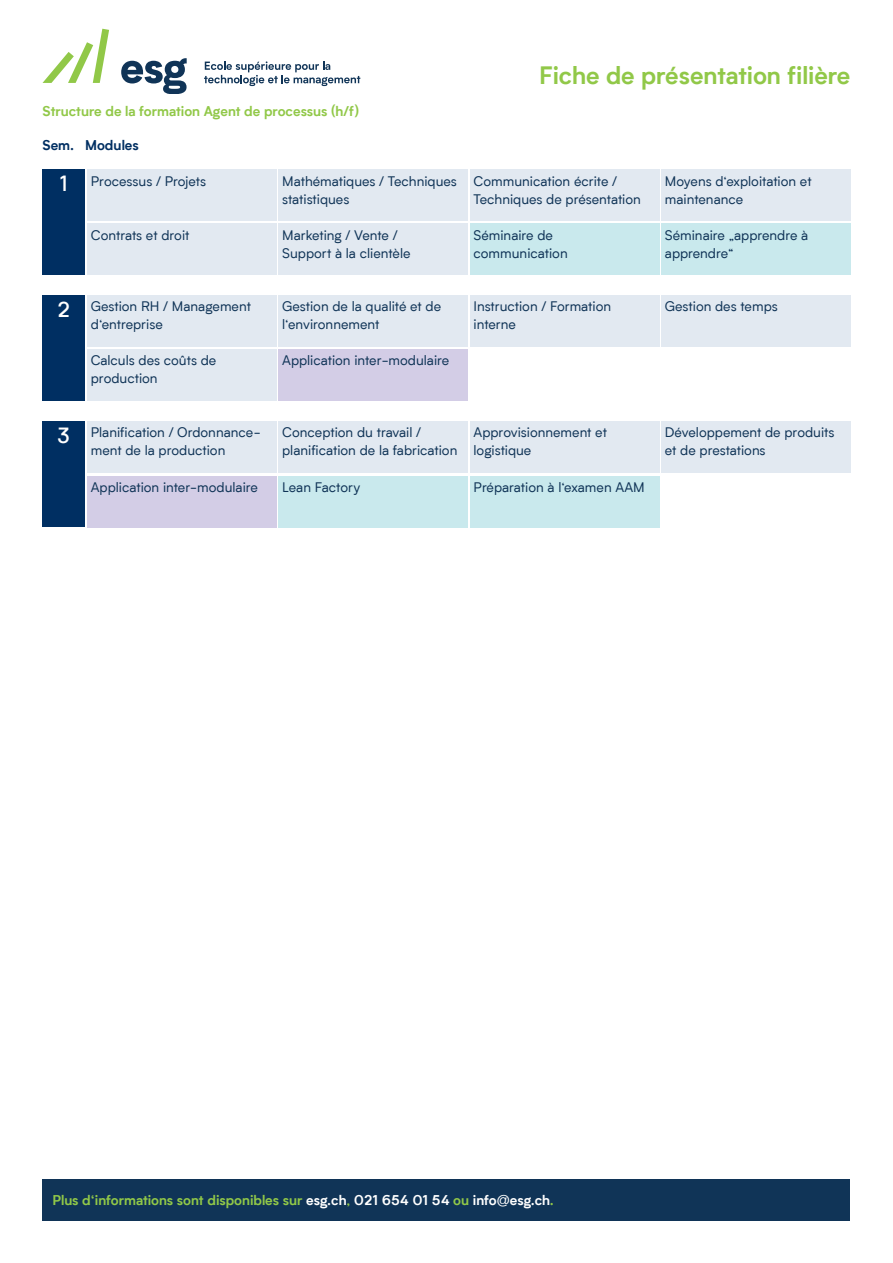
<style>
.page{position:relative;width:893px;height:1263px;background:#fff}
.page>*{position:absolute;margin:0;border:0;box-sizing:border-box;transform-origin:0 0}
.t1{font:700 24px "Biotif";color:#91c848}
.t2{font:500 21px "Biotif";color:#fff}
.t3{font:13.5px/18px "Biotif";color:#103457}
.t4{font:700 13.5px "Biotif";color:#91c848}
.t5{font:700 13.5px "Biotif";color:#002f62}
.s1{color:#fff}
</style>
<div class="page">
<svg style="left:204px;top:61px;width:156px;height:25px"></svg>
<svg style="left:43px;top:29px;width:66px;height:54px"></svg>
<svg style="left:121px;top:58px;width:66px;height:36px"></svg>
<div style="left:42px;top:1179px;width:808px;height:41px;background:#103457"></div>
<div style="left:87px;top:169px;width:189px;height:52px;background:#e2e9f1"></div>
<div style="left:279px;top:169px;width:189px;height:52px;background:#e2e9f1"></div>
<div style="left:470px;top:169px;width:189px;height:52px;background:#e2e9f1"></div>
<div style="left:661px;top:169px;width:189px;height:52px;background:#e2e9f1"></div>
<div style="left:87px;top:223px;width:189px;height:52px;background:#e2e9f1"></div>
<div style="left:43px;top:169px;width:42px;height:106px;background:#002f62"></div>
<div style="left:87px;top:295px;width:189px;height:52px;background:#e2e9f1"></div>
<div style="left:279px;top:295px;width:189px;height:52px;background:#e2e9f1"></div>
<div style="left:470px;top:295px;width:189px;height:52px;background:#e2e9f1"></div>
<div style="left:661px;top:295px;width:189px;height:52px;background:#e2e9f1"></div>
<div style="left:43px;top:295px;width:42px;height:106px;background:#002f62"></div>
<div style="left:87px;top:421px;width:189px;height:52px;background:#e2e9f1"></div>
<div style="left:279px;top:421px;width:189px;height:52px;background:#e2e9f1"></div>
<div style="left:470px;top:421px;width:189px;height:52px;background:#e2e9f1"></div>
<div style="left:661px;top:421px;width:189px;height:52px;background:#e2e9f1"></div>
<div style="left:43px;top:421px;width:42px;height:106px;background:#002f62"></div>
<div style="left:470px;top:223px;width:189px;height:52px;background:#c9e9ed"></div>
<div style="left:661px;top:223px;width:189px;height:52px;background:#c9e9ed"></div>
<div style="left:87px;top:349px;width:189px;height:52px;background:#e2e9f1"></div>
<div style="left:279px;top:349px;width:189px;height:52px;background:#d3cde6"></div>
<div style="left:87px;top:476px;width:189px;height:52px;background:#d3cde6"></div>
<div style="left:279px;top:476px;width:189px;height:52px;background:#c9e9ed"></div>
<div style="left:470px;top:476px;width:189px;height:52px;background:#c9e9ed"></div>
<div style="left:279px;top:223px;width:189px;height:52px;background:#e2e9f1"></div>
<p class="t4" style="left:43px;top:101px;width:318px">Structure de la formation Agent de processus (h/f)</p>
<p class="t5" style="left:43px;top:135px;width:98px">Sem. Modules</p>
<h1 class="t1" style="left:539px;top:57px;width:313px">Fiche de présentation filière</h1>
<h2 class="t2" style="left:60px;top:169px;width:10px">1</h2>
<p class="t3" style="left:91px;top:171px;width:117px">Processus / Projets</p>
<p class="t3" style="left:282px;top:171px;width:176px">Mathématiques / Techniques statistiques</p>
<p class="t3" style="left:474px;top:171px;width:169px">Communication écrite /<br>Techniques de présentation</p>
<p class="t3" style="left:665px;top:171px;width:148px">Moyens d‘exploitation et maintenance</p>
<p class="t3" style="left:91px;top:225px;width:100px">Contrats et droit</p>
<p class="t3" style="left:282px;top:225px;width:130px">Marketing / Vente /<br>Support à la clientèle</p>
<p class="t3" style="left:474px;top:225px;width:96px">Séminaire de communication</p>
<p class="t3" style="left:665px;top:225px;width:145px">Séminaire „apprendre à apprendre“</p>
<h2 class="t2" style="left:58px;top:294px;width:14px">2</h2>
<p class="t3" style="left:665px;top:297px;width:114px">Gestion des temps</p>
<p class="t3" style="left:91px;top:297px;width:162px">Gestion RH / Management d‘entreprise</p>
<p class="t3" style="left:282px;top:297px;width:161px">Gestion de la qualité et de l‘environnement</p>
<p class="t3" style="left:474px;top:297px;width:139px">Instruction / Formation interne</p>
<h2 class="t2" style="left:58px;top:420px;width:14px">3</h2>
<p class="t3" style="left:91px;top:351px;width:127px">Calculs des coûts de production</p>
<p class="t3" style="left:282px;top:351px;width:169px">Application inter-modulaire</p>
<p class="t3" style="left:91px;top:423px;width:171px">Planification / Ordonnance&shy;ment de la production</p>
<p class="t3" style="left:282px;top:423px;width:177px">Conception du travail / planification de la fabrication</p>
<p class="t3" style="left:474px;top:423px;width:135px">Approvisionnement et logistique</p>
<p class="t3" style="left:665px;top:423px;width:171px">Développement de produits et de prestations</p>
<p class="t3" style="left:91px;top:478px;width:169px">Application inter-modulaire</p>
<p class="t3" style="left:282px;top:478px;width:80px">Lean Factory</p>
<p class="t3" style="left:474px;top:478px;width:173px">Préparation à l‘examen AAM</p>
<p class="t4" style="left:52px;top:1190px;width:503px">Plus d‘informations sont disponibles sur <span class="s1">esg.ch</span>, <span class="s1">021 654 01 54</span> ou <span class="s1">info@esg.ch</span>.</p>
</div>
